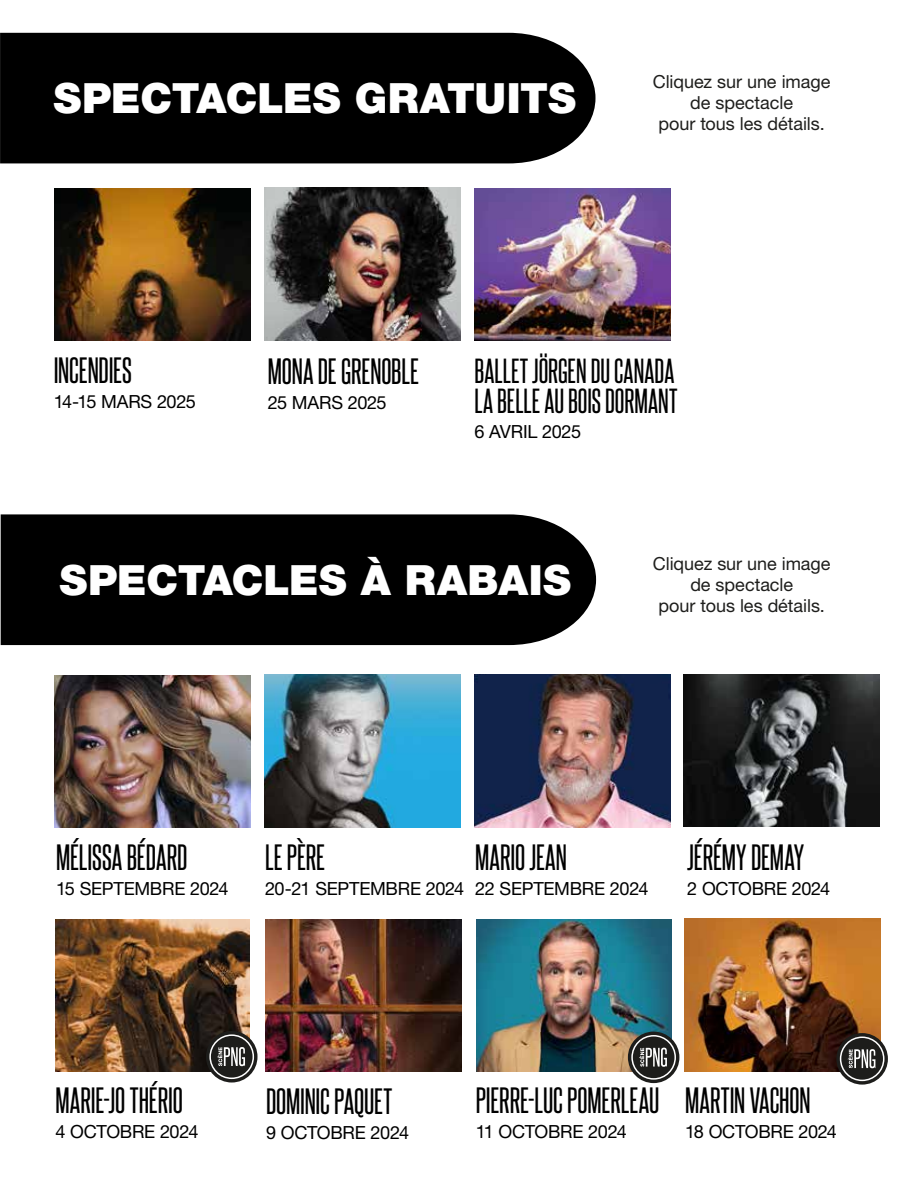
<style>
.page{position:relative;width:918px;height:1188px;background:#fff}
.page>*{position:absolute;margin:0;border:0;box-sizing:border-box;transform-origin:0 0}
.t1{font:900 41.85px "Helvetica Neue LT Std";letter-spacing:-.005em;color:#fff}
.t2{font:31.5px "Steelfish Rg";color:#000}
.t3{font:30px/30px "Steelfish Rg";color:#000}
.t4{font:18.15px "Helvetica Neue LT Std";letter-spacing:-.015em;color:#000}
.t5{font:18px/21px "Helvetica Neue LT Std";letter-spacing:-.005em;color:#1e1e1c;text-align:center}
</style>
<div class="page">
<div style="left:0;top:33px;width:595px;height:130px;background:#000"></div>
<img style="left:54px;top:188px;width:196px;height:153px">
<img style="left:474px;top:188px;width:196px;height:153px">
<img style="left:55px;top:675px;width:196px;height:152px">
<img style="left:264px;top:675px;width:196px;height:152px">
<img style="left:475px;top:675px;width:196px;height:152px">
<img style="left:683px;top:674px;width:196px;height:153px">
<img style="left:56px;top:919px;width:193px;height:153px">
<img style="left:265px;top:919px;width:196px;height:152px">
<img style="left:476px;top:919px;width:196px;height:152px">
<img style="left:684px;top:919px;width:196px;height:152px">
<img style="left:265px;top:188px;width:195px;height:152px">
<div style="left:1px;top:514px;width:595px;height:131px;background:#000"></div>
<svg style="left:206px;top:1031px;width:52px;height:52px"></svg>
<div style="left:210px;top:1035px;width:43px;height:43px;background:#1d1d1b;border-radius:50%"></div>
<div style="left:209px;top:1034px;width:45px;height:45px;border:2px solid #fff;border-radius:50%"></div>
<svg style="left:217px;top:1047px;width:28px;height:19px"></svg>
<svg style="left:628px;top:1032px;width:51px;height:51px"></svg>
<div style="left:632px;top:1036px;width:43px;height:43px;background:#1d1d1b;border-radius:50%"></div>
<div style="left:631px;top:1035px;width:45px;height:45px;border:2px solid #fff;border-radius:50%"></div>
<svg style="left:639px;top:1048px;width:28px;height:19px"></svg>
<svg style="left:836px;top:1033px;width:52px;height:52px"></svg>
<div style="left:841px;top:1037px;width:43px;height:43px;background:#1d1d1b;border-radius:50%"></div>
<div style="left:840px;top:1037px;width:44px;height:44px;border:2px solid #fff;border-radius:50%"></div>
<svg style="left:848px;top:1049px;width:27px;height:19px"></svg>
<h1 class="t1" style="left:53px;top:73px;width:524px">SPECTACLES GRATUITS</h1>
<p class="t5" style="left:653px;top:71px;width:179px">Cliquez sur une image de spectacle<br>pour tous les détails.</p>
<h2 class="t2" style="left:54px;top:351px;width:80px">INCENDIES</h2>
<p class="t4" style="left:54px;top:391px;width:144px">14-15 MARS 2025</p>
<h2 class="t2" style="left:268px;top:352px;width:153px">MONA DE GRENOBLE</h2>
<p class="t4" style="left:268px;top:392px;width:121px">25 MARS 2025</p>
<h3 class="t3" style="left:475px;top:355px;width:204px">BALLET JÖRGEN DU CANADA<br>LA BELLE AU BOIS DORMANT</h3>
<p class="t4" style="left:475px;top:421px;width:108px">6 AVRIL 2025</p>
<h1 class="t1" style="left:60px;top:555px;width:513px">SPECTACLES À RABAIS</h1>
<p class="t5" style="left:653px;top:553px;width:179px">Cliquez sur une image de spectacle<br>pour tous les détails.</p>
<h2 class="t2" style="left:56px;top:838px;width:133px">MÉLISSA BÉDARD</h2>
<p class="t4" style="left:56px;top:878px;width:174px">15 SEPTEMBRE 2024</p>
<h2 class="t2" style="left:265px;top:838px;width:62px">LE PÈRE</h2>
<p class="t4" style="left:265px;top:878px;width:201px">20-21 SEPTEMBRE 2024</p>
<h2 class="t2" style="left:475px;top:838px;width:94px">MARIO JEAN</h2>
<p class="t4" style="left:475px;top:878px;width:175px">22 SEPTEMBRE 2024</p>
<h2 class="t2" style="left:687px;top:838px;width:118px">JÉRÉMY DEMAY</h2>
<p class="t4" style="left:687px;top:878px;width:145px">2 OCTOBRE 2024</p>
<h2 class="t2" style="left:55px;top:1081px;width:129px">MARIE-JO THÉRIO</h2>
<p class="t4" style="left:55px;top:1121px;width:145px">4 OCTOBRE 2024</p>
<h2 class="t2" style="left:266px;top:1082px;width:128px">DOMINIC PAQUET</h2>
<p class="t4" style="left:266px;top:1122px;width:145px">9 OCTOBRE 2024</p>
<h2 class="t2" style="left:476px;top:1081px;width:185px">PIERRE-LUC POMERLEAU</h2>
<p class="t4" style="left:476px;top:1121px;width:153px">11 OCTOBRE 2024</p>
<h2 class="t2" style="left:685px;top:1081px;width:127px">MARTIN VACHON</h2>
<p class="t4" style="left:685px;top:1121px;width:153px">18 OCTOBRE 2024</p>
</div>
